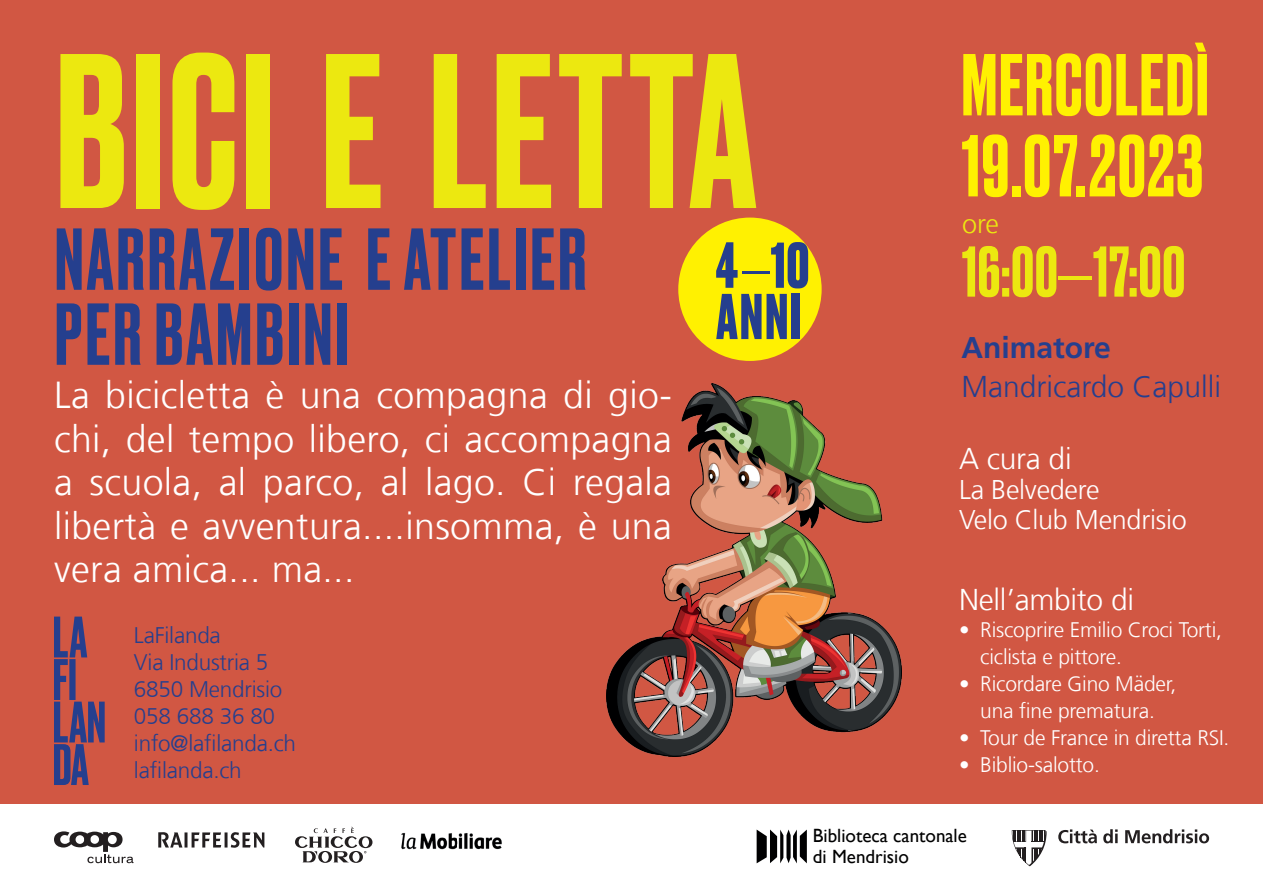
<style>
.page{position:relative;width:1263px;height:893px;background:#fff}
.page>*{position:absolute;margin:0;border:0;box-sizing:border-box;transform-origin:0 0}
.t1{font:500 207px "Druk";letter-spacing:.02em;color:#ece810}
.t2{font:500 82.5px/75px "Druk";letter-spacing:.04em;color:#253f8e}
.t3{font:500 82.5px/81px "Druk";letter-spacing:.02em;color:#fff101}
.t4{font:500 67.5px "Druk";letter-spacing:.01em;color:#ece810}
.t5{font:700 60.75px/51.3px "Druk";letter-spacing:.04em;color:#253f8e}
.t6{font:300 37.5px/43.5px "Frutiger LT Com";letter-spacing:.01em;color:#fff;text-align:justify}
.t7{font:300 30px "Frutiger LT Com";letter-spacing:-.01em;color:#fff}
.t8{font:300 30px "Frutiger LT Com";color:#253f8e}
.t9{font:700 30px "Frutiger LT Com";color:#253f8e}
.t10{font:300 27px/30px "Frutiger LT Com";letter-spacing:-.01em;color:#fff}
.t11{font:300 27px "Frutiger LT Com";color:#ece810}
.t12{font:300 22.5px/27px "Frutiger LT Com";letter-spacing:-.01em;color:#253f8e}
.t13{font:300 21px/27px "Frutiger LT Com";letter-spacing:-.01em;color:#fff}
.t14{font:19.2px/20.2px "Gill Sans";color:#000001}
.s1{font-family:"Frutiger LT Com";font-weight:300}
.s2{font-family:"Frutiger LT Com";font-weight:300;font-size:55.2px}
</style>
<div class="page">
<div style="left:0;top:0;width:1263px;height:804px;background:#d15743"></div>
<div style="left:678px;top:218px;width:144px;height:143px;background:#fff101;border-radius:50%"></div>
<img style="left:606px;top:383px;width:295px;height:374px">
<svg style="left:54px;top:617px;width:51px;height:168px"></svg>
<svg style="left:1012px;top:830px;width:35px;height:36px"></svg>
<svg style="left:1058px;top:829px;width:39px;height:14px"></svg>
<svg style="left:1103px;top:829px;width:14px;height:14px"></svg>
<svg style="left:1125px;top:829px;width:84px;height:14px"></svg>
<svg style="left:757px;top:829px;width:50px;height:34px"></svg>
<svg style="left:54px;top:831px;width:80px;height:32px"></svg>
<svg style="left:158px;top:832px;width:106px;height:16px"></svg>
<img style="left:401px;top:832px;width:101px;height:18px">
<svg style="left:295px;top:827px;width:77px;height:36px"></svg>
<h1 class="t1" style="left:56px;top:-10px;width:702px">BICI E LETTA</h1>
<h2 class="t3" style="left:961px;top:40px;width:249px">MERCOLEDÌ<br>19.07.2023</h2>
<h3 class="t4" style="left:962px;top:225px;width:225px">16:00<span class="s1">–</span>17:00</h3>
<p class="t11" style="left:962px;top:208px;width:39px">ore</p>
<h2 class="t2" style="left:55px;top:218px;width:533px">NARRAZIONE E ATELIER<br>PER BAMBINI</h2>
<p class="t6" style="left:54px;top:374px;width:619px">La bicicletta è una compagna di gio&shy;chi, del tempo libero, ci accompagna a scuola, al parco, al lago. Ci regala libertà e avventura....insomma, è una vera amica... ma...</p>
<h3 class="t5" style="left:716px;top:237px;width:95px">4 <span class="s2">–</span> 10<br>ANNI</h3>
<p class="t9" style="left:961px;top:330px;width:151px">Animatore</p>
<p class="t8" style="left:961px;top:370px;width:261px">Mandricardo Capulli</p>
<p class="t7" style="left:959px;top:441px;width:114px">A cura di</p>
<p class="t10" style="left:959px;top:475px;width:229px">La Belvedere<br>Velo Club Mendrisio</p>
<p class="t12" style="left:134px;top:621px;width:164px">LaFilanda<br>Via Industria 5<br>6850 Mendrisio<br>058 688 36 80 info@lafilanda.ch lafilanda.ch</p>
<p class="t7" style="left:959px;top:582px;width:176px">Nell’ambito di</p>
<p class="t13" style="left:980px;top:616px;width:243px;text-indent:-21px">• Riscoprire Emilio Croci Torti, ciclista e pittore.</p>
<p class="t13" style="left:959px;top:670px;width:219px;text-align:center">• Ricordare Gino Mäder, una fine prematura.</p>
<p class="t13" style="left:959px;top:724px;width:272px">• Tour de France in diretta RSI.</p>
<p class="t13" style="left:959px;top:751px;width:142px">• Biblio-salotto.</p>
<p class="t14" style="left:813px;top:826px;width:155px">Biblioteca cantonale di Mendrisio</p>
</div>
